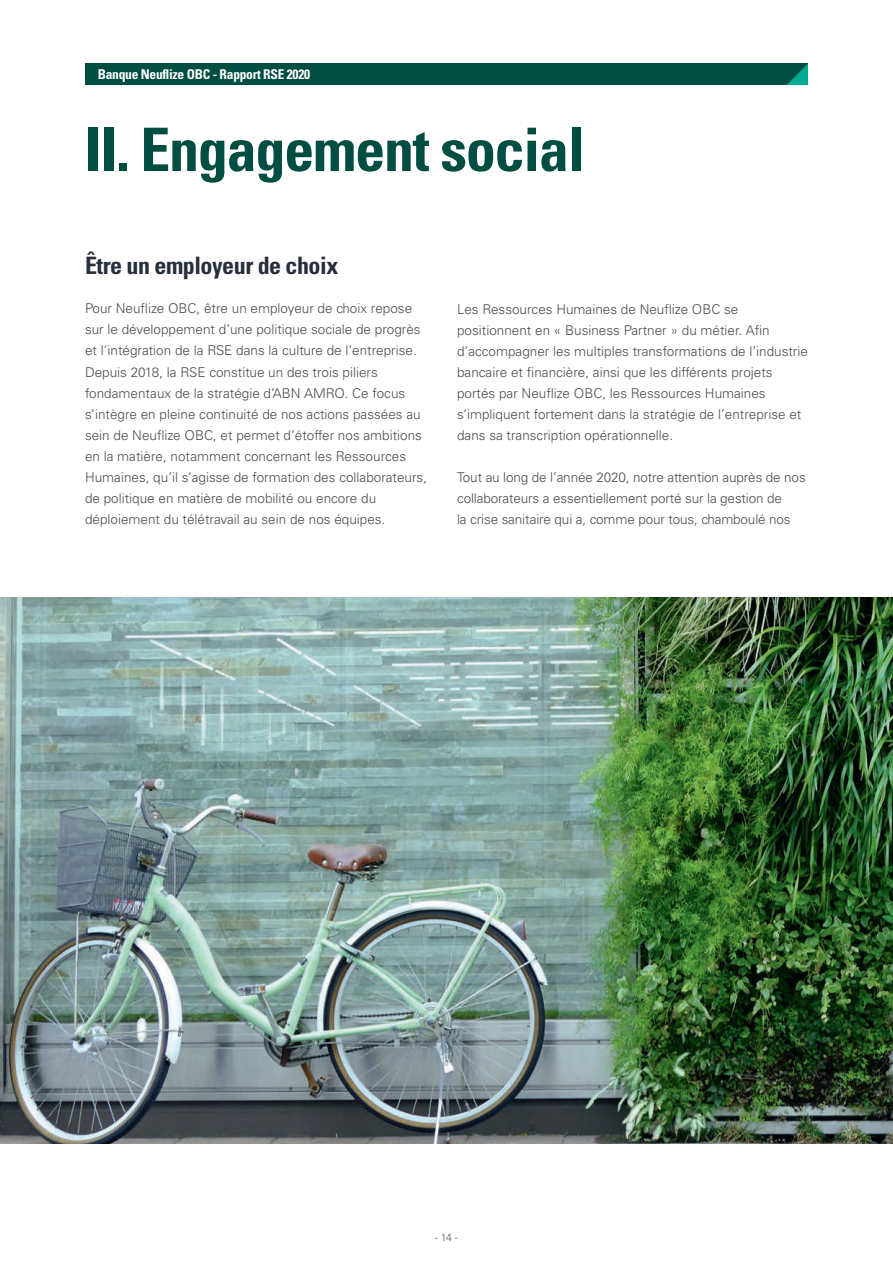
<style>
.page{position:relative;width:893px;height:1263px;background:#fff}
.page>*{position:absolute;margin:0;border:0;box-sizing:border-box;transform-origin:0 0}
.t1{font:700 condensed 60px "Univers LT Std";letter-spacing:-.02em;color:#004d41}
.t2{font:700 condensed 24px "Univers LT Std";letter-spacing:-.02em;color:#262f3b}
.t3{font:300 13.5px/21px "Univers LT Std";color:#4b4c4d}
.t4{font:700 condensed 13.5px "Univers LT Std";letter-spacing:-.02em;color:#fff}
.t5{font:300 10.5px "Univers LT Std";color:#57585a}
</style>
<div class="page">
<div style="left:85px;top:64px;width:723px;height:21px;background:#004d41"></div>
<svg style="left:787px;top:64px;width:21px;height:21px"></svg>
<img style="left:0;top:597px;width:893px;height:547px">
<p class="t4" style="left:98px;top:66px;width:214px">Banque Neuflize OBC - Rapport RSE 2020</p>
<h1 class="t1" style="left:85px;top:113px;width:501px">II. Engagement social</h1>
<h2 class="t2" style="left:85px;top:251px;width:255px">Être un employeur de choix</h2>
<p class="t3" style="left:85px;top:298px;width:344px">Pour Neuflize OBC, être un employeur de choix repose sur le développement d’une politique sociale de progrès et l’intégration de la RSE dans la culture de l’entreprise.<br>Depuis 2018, la RSE constitue un des trois piliers fondamentaux de la stratégie d’ABN AMRO. Ce focus s’intègre en pleine continuité de nos actions passées au sein de Neuflize OBC, et permet d’étoffer nos ambitions en la matière, notamment concernant les Ressources Humaines, qu’il s’agisse de formation des collaborateurs, de politique en matière de mobilité ou encore du déploiement du télétravail au sein de nos équipes.</p>
<p class="t3" style="left:457px;top:298px;width:352px">Les Ressources Humaines de Neuflize OBC se positionnent en « Business Partner » du métier. Afin d’accompagner les multiples transformations de l’industrie bancaire et financière, ainsi que les différents projets portés par Neuflize OBC, les Ressources Humaines s’impliquent fortement dans la stratégie de l’entreprise et dans sa transcription opérationnelle.</p>
<p class="t3" style="left:457px;top:466px;width:350px">Tout au long de l’année 2020, notre attention auprès de nos collaborateurs a essentiellement porté sur la gestion de<br>la crise sanitaire qui a, comme pour tous, chamboulé nos</p>
<p class="t5" style="left:435px;top:1231px;width:24px">- 14 -</p>
</div>
